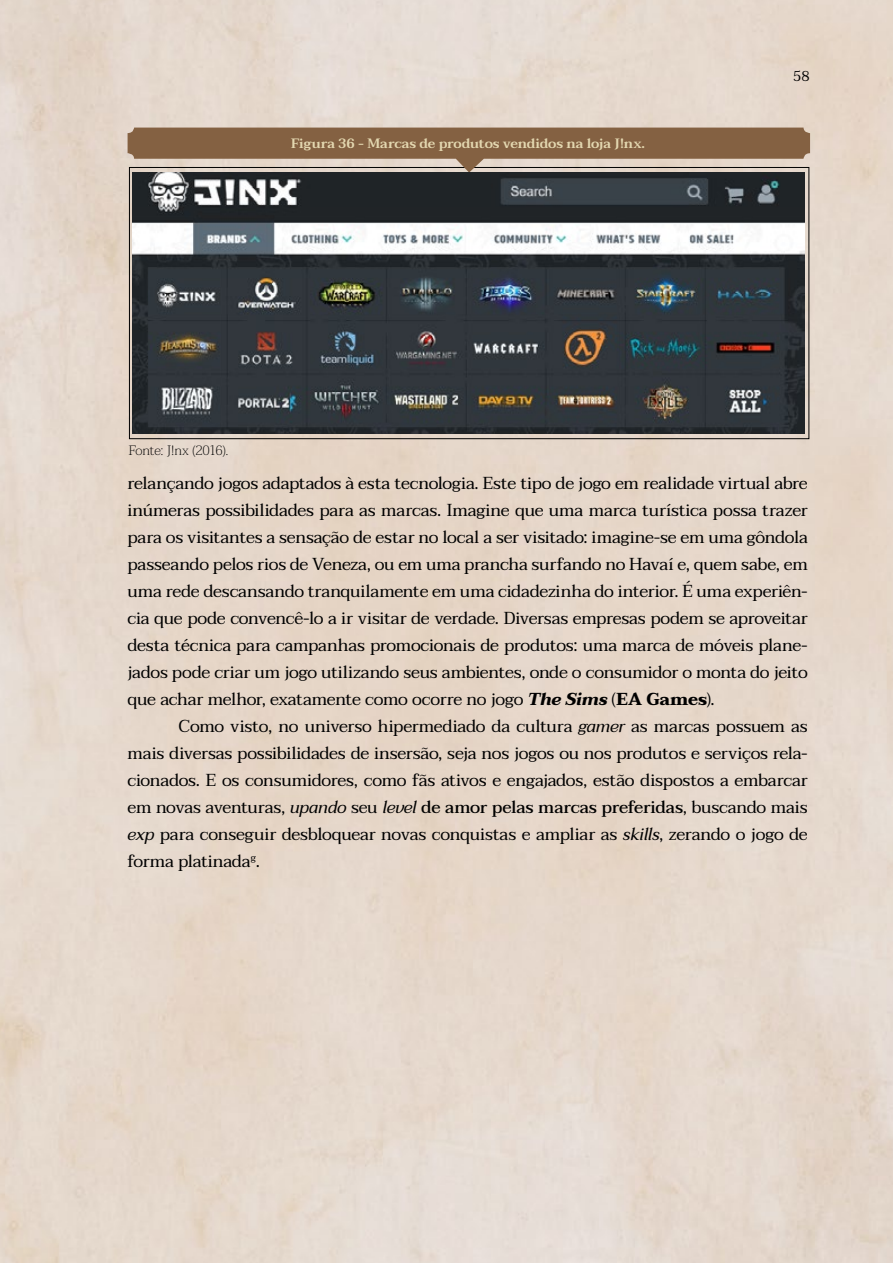
<style>
.page{position:relative;width:893px;height:1263px;background:#fff}
.page>*{position:absolute;margin:0;border:0;box-sizing:border-box;transform-origin:0 0}
.t1{font:17.25px/27px "Taviraj";letter-spacing:-.015em;color:#000;text-align:justify}
.t2{font:14.25px "Taviraj";color:#000}
.t3{font:600 13.5px "Taviraj";letter-spacing:-.01em;color:#e3d7b0}
.t4{font:200 13.5px "Taviraj";letter-spacing:-.025em;color:#000}
.s1{font-weight:700;font-style:italic}
.s2{font-weight:700}
.s3{font-style:italic}
.s4{font-weight:500}
</style>
<div class="page">
<img style="left:0;top:0;width:893px;height:1263px">
<svg style="left:128px;top:128px;width:682px;height:45px;background:#9b7f66"></svg>
<img style="left:133px;top:172px;width:671px;height:262px">
<p class="t3" style="left:291px;top:135px;width:356px">Figura 36 - Marcas de produtos vendidos na loja J!nx.</p>
<p class="t2" style="left:793px;top:65px;width:18px">58</p>
<p class="t4" style="left:129px;top:440px;width:102px">Fonte: J!nx (2016).</p>
<p class="t1" style="left:128px;top:470px;width:682px">relançando jogos adaptados à esta tecnologia. Este tipo de jogo em realidade virtual abre inúmeras possibilidades para as marcas. Imagine que uma marca turística possa trazer para os visitantes a sensação de estar no local a ser visitado: imagine-se em uma gôndola passeando pelos rios de Veneza, ou em uma prancha surfando no Havaí e, quem sabe, em uma rede descansando tranquilamente em uma cidadezinha do interior. É uma experiên&shy;cia que pode convencê-lo a ir visitar de verdade. Diversas empresas podem se aproveitar desta técnica para campanhas promocionais de produtos: uma marca de móveis plane&shy;jados pode criar um jogo utilizando seus ambientes, onde o consumidor o monta do jeito que achar melhor, exatamente como ocorre no jogo <span class="s1">The Sims</span> (<span class="s2">EA Games</span>).</p>
<p class="t1" style="left:128px;top:713px;width:682px;text-indent:51px">Como visto, no universo hipermediado da cultura <span class="s3">gamer</span> as marcas possuem as mais diversas possibilidades de insersão, seja nos jogos ou nos produtos e serviços rela&shy;cionados. E os consumidores, como fãs ativos e engajados, estão dispostos a embarcar em novas aventuras, <span class="s3">upando</span> seu <span class="s3">level</span> <span class="s4">de amor pelas marcas preferidas</span>, buscando mais <span class="s3">exp</span> para conseguir desbloquear novas conquistas e ampliar as <span class="s3">skills</span>, zerando o jogo de forma platinada<sup>g</sup>.</p>
</div>
